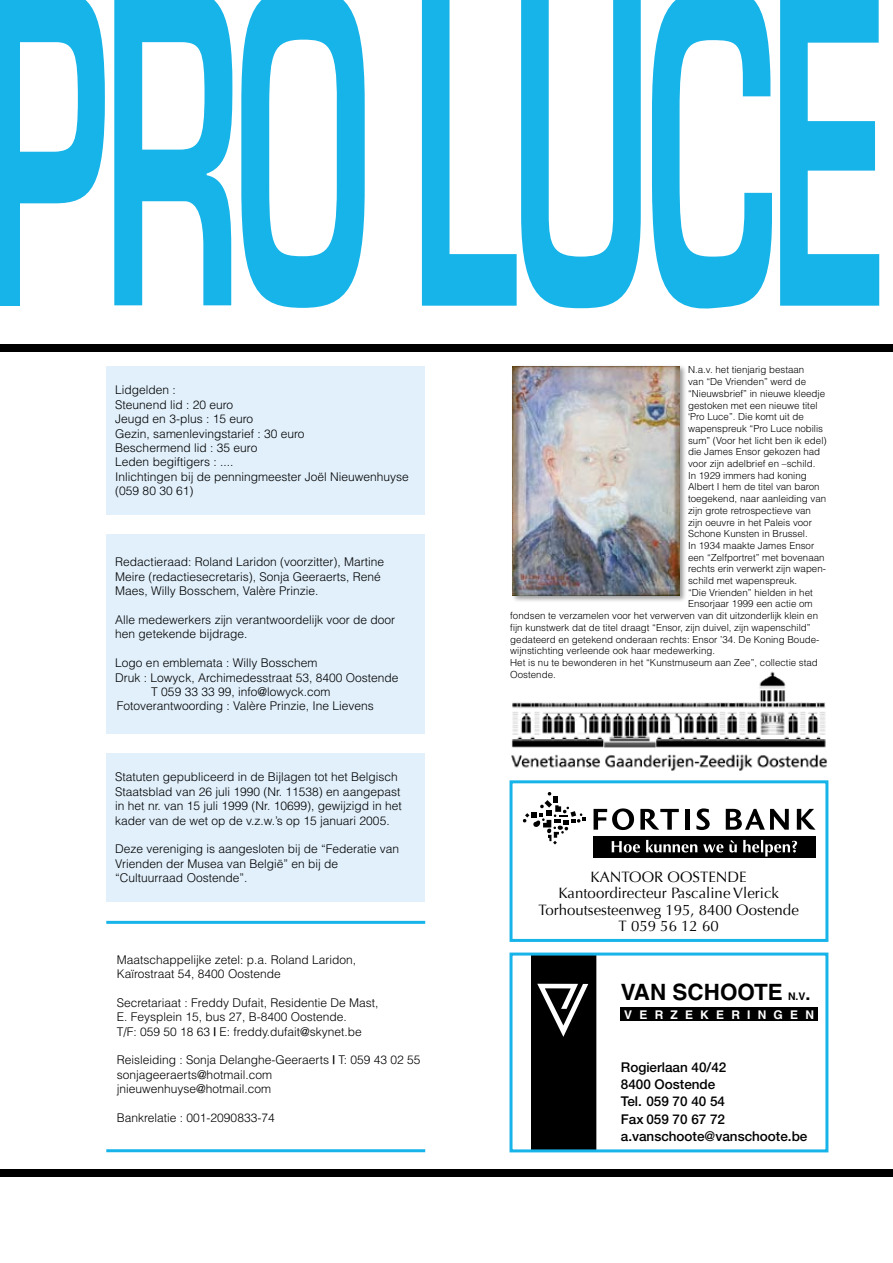
<style>
.page{position:relative;width:893px;height:1263px;background:#fff}
.page>*{position:absolute;margin:0;border:0;box-sizing:border-box;transform-origin:0 0}
.t1{font:700 22.5px "Helvetica";color:#000}
.t2{font:15px/16.5px "Optima";color:#000;text-align:center}
.t3{font:500 13.5px/17.2px "Helvetica Neue";color:#000}
.t4{font:300 12px/14.4px "Helvetica";color:#000}
.t5{font:700 12px "Helvetica";letter-spacing:.6em;color:#fff}
.t6{font:300 9.75px "Helvetica";color:#000}
.s1{font-family:"Helvetica Neue";font-weight:500}
.s2{font-size:10.5px}
.s3{font-size:18px}
</style>
<div class="page">
<div style="left:106px;top:366px;width:319px;height:148px;background:#e1f0fb"></div>
<div style="left:106px;top:534px;width:319px;height:199px;background:#e1f0fb"></div>
<div style="left:106px;top:753px;width:319px;height:148px;background:#e1f0fb"></div>
<svg style="left:19px;top:0;width:86px;height:305px"></svg>
<svg style="left:114px;top:0;width:118px;height:305px"></svg>
<svg style="left:241px;top:0;width:124px;height:308px"></svg>
<div style="left:0;top:344px;width:893px;height:8px;background:#000"></div>
<div style="left:0;top:1169px;width:893px;height:8px;background:#000"></div>
<div style="left:509px;top:780px;width:319px;height:162px;border:3px solid #17b4e9"></div>
<hr style="left:106px;top:921px;width:319px;height:3px;background:#17b4e9">
<hr style="left:106px;top:1149px;width:319px;height:3px;background:#17b4e9">
<svg style="left:422px;top:0;width:219px;height:308px"></svg>
<svg style="left:652px;top:0;width:120px;height:309px"></svg>
<svg style="left:780px;top:0;width:99px;height:306px"></svg>
<svg style="left:523px;top:792px;width:63px;height:52px"></svg>
<svg style="left:797px;top:809px;width:18px;height:21px"></svg>
<svg style="left:594px;top:808px;width:40px;height:22px"></svg>
<svg style="left:640px;top:809px;width:39px;height:21px"></svg>
<hr style="left:685px;top:809px;width:4px;height:21px;background:#000">
<svg style="left:696px;top:808px;width:14px;height:22px"></svg>
<svg style="left:726px;top:809px;width:63px;height:21px"></svg>
<div style="left:593px;top:837px;width:222px;height:21px;background:#000"></div>
<svg style="left:611px;top:840px;width:186px;height:16px"></svg>
<svg style="left:531px;top:956px;width:65px;height:192px;background:#0f0f0f"></svg>
<div style="left:509px;top:952px;width:319px;height:200px;border:3px solid #17b4e9"></div>
<div style="left:620px;top:1007px;width:197px;height:14px;background:#000"></div>
<img style="left:511px;top:671px;width:316px;height:100px">
<div style="left:0;top:0;width:19px;height:305px;background:#17b4e9"></div>
<div style="left:511px;top:364px;width:182px;height:245px;background:#000;opacity:.4"></div>
<img style="left:513px;top:366px;width:166px;height:229px">
<p class="t4" style="left:115px;top:384px;width:295px">Lidgelden :<br>Steunend lid : 20 euro<br>Jeugd en 3-plus : 15 euro<br>Gezin, samenlevingstarief : 30 euro<br>Beschermend lid : 35 euro<br>Leden begiftigers : ....<br>Inlichtingen bij de penningmeester Joël Nieuwenhuyse (059 80 30 61)</p>
<p class="t4" style="left:115px;top:556px;width:270px">Redactieraad: Roland Laridon (voorzitter), Martine<br>Meire (redactiesecretaris), Sonja Geeraerts, René<br>Maes, Willy Bosschem, Valère Prinzie.</p>
<p class="t4" style="left:115px;top:614px;width:281px">Alle medewerkers zijn verantwoordelijk voor de door hen getekende bijdrage.</p>
<p class="t4" style="left:115px;top:657px;width:204px">Logo en emblemata : Willy Bosschem</p>
<p class="t4" style="left:115px;top:671px;width:285px">Druk : Lowyck, Archimedesstraat 53, 8400 Oostende</p>
<p class="t4" style="left:151px;top:686px;width:181px">T 059 33 33 99, info@lowyck.com</p>
<p class="t4" style="left:117px;top:700px;width:259px">Fotoverantwoording : Valère Prinzie, Ine Lievens</p>
<p class="t4" style="left:115px;top:771px;width:288px">Statuten gepubliceerd in de Bijlagen tot het Belgisch Staatsblad van 26 juli 1990 (Nr. 11538) en aangepast in het nr. van 15 juli 1999 (Nr. 10699), gewijzigd in het kader van de wet op de v.z.w.’s op 15 januari 2005.</p>
<p class="t4" style="left:115px;top:843px;width:285px">Deze vereniging is aangesloten bij de “Federatie van<br>Vrienden der Musea van België” en bij de “Cultuurraad Oostende”.</p>
<p class="t4" style="left:117px;top:953px;width:241px">Maatschappelijke zetel: p.a. Roland Laridon,<br>Kaïrostraat 54, 8400 Oostende</p>
<p class="t4" style="left:117px;top:996px;width:263px">Secretariaat : Freddy Dufait, Residentie De Mast,<br>E. Feysplein 15, bus 27, B-8400 Oostende.<br>T/F: 059 50 18 63 <span class="s1">|</span> E: freddy.dufait@skynet.be</p>
<p class="t4" style="left:117px;top:1054px;width:305px">Reisleiding : Sonja Delanghe-Geeraerts <span class="s1">|</span> T: 059 43 02 55 sonjageeraerts@hotmail.com jnieuwenhuyse@hotmail.com</p>
<p class="t4" style="left:117px;top:1112px;width:159px">Bankrelatie : 001-2090833-74</p>
<p class="t6" style="left:688px;top:366px;width:118px">N.a.v. het tienjarig bestaan</p>
<p class="t6" style="left:688px;top:378px;width:120px">van “De Vrienden” werd de</p>
<p class="t6" style="left:688px;top:390px;width:139px">“Nieuwsbrief” in nieuwe kleedje</p>
<p class="t6" style="left:688px;top:401px;width:131px">gestoken met een nieuwe titel</p>
<p class="t6" style="left:688px;top:413px;width:117px">‘Pro Luce”. Die komt uit de</p>
<p class="t6" style="left:688px;top:425px;width:137px">wapenspreuk “Pro Luce nobilis</p>
<p class="t6" style="left:688px;top:436px;width:140px">sum” (Voor het licht ben ik edel)</p>
<p class="t6" style="left:688px;top:448px;width:134px">die James Ensor gekozen had</p>
<p class="t6" style="left:688px;top:460px;width:129px">voor zijn adelbrief en –schild.</p>
<p class="t6" style="left:688px;top:471px;width:120px">In 1929 immers had koning</p>
<p class="t6" style="left:688px;top:483px;width:133px">Albert I hem de titel van baron</p>
<p class="t6" style="left:688px;top:495px;width:140px">toegekend, naar aanleiding van</p>
<p class="t6" style="left:688px;top:507px;width:125px">zijn grote retrospectieve van</p>
<p class="t6" style="left:688px;top:518px;width:125px">zijn oeuvre in het Paleis voor</p>
<p class="t6" style="left:688px;top:530px;width:121px">Schone Kunsten in Brussel.</p>
<p class="t6" style="left:688px;top:542px;width:128px">In 1934 maakte James Ensor</p>
<p class="t6" style="left:688px;top:553px;width:138px">een “Zelfportret” met bovenaan</p>
<p class="t6" style="left:688px;top:565px;width:139px">rechts erin verwerkt zijn wapen-</p>
<p class="t6" style="left:688px;top:577px;width:111px">schild met wapenspreuk.</p>
<p class="t6" style="left:688px;top:588px;width:126px">“Die Vrienden” hielden in het</p>
<p class="t6" style="left:688px;top:600px;width:126px">Ensorjaar 1999 een actie om</p>
<p class="t6" style="left:510px;top:612px;width:309px">fondsen te verzamelen voor het verwerven van dit uitzonderlijk klein en</p>
<p class="t6" style="left:510px;top:624px;width:302px">fijn kunstwerk dat de titel draagt “Ensor, zijn duivel, zijn wapenschild”</p>
<p class="t6" style="left:510px;top:635px;width:311px">gedateerd en getekend onderaan rechts: Ensor ’34. De Koning Boude-</p>
<p class="t6" style="left:510px;top:647px;width:206px">wijnstichting verleende ook haar medewerking.</p>
<p class="t6" style="left:510px;top:659px;width:309px">Het is nu te bewonderen in het “Kunstmuseum aan Zee”, collectie stad</p>
<p class="t6" style="left:510px;top:670px;width:47px">Oostende.</p>
<p class="t2" style="left:538px;top:870px;width:262px">KANTOOR OOSTENDE<br>Kantoordirecteur Pascaline Vlerick<br>Torhoutsesteenweg 195, 8400 Oostende<br>T 059 56 12 60</p>
<h1 class="t1" style="left:621px;top:983px;width:191px">VAN SCHOOTE <span class="s2">N.V</span><span class="s3">.</span></h1>
<p class="t5" style="left:624px;top:1010px;width:191px">VERZEKERINGEN</p>
<p class="t3" style="left:621px;top:1059px;width:188px">Rogierlaan 40/42<br>8400 Oostende<br>Tel. 059 70 40 54<br>Fax 059 70 67 72 a.vanschoote@vanschoote.be</p>
</div>
